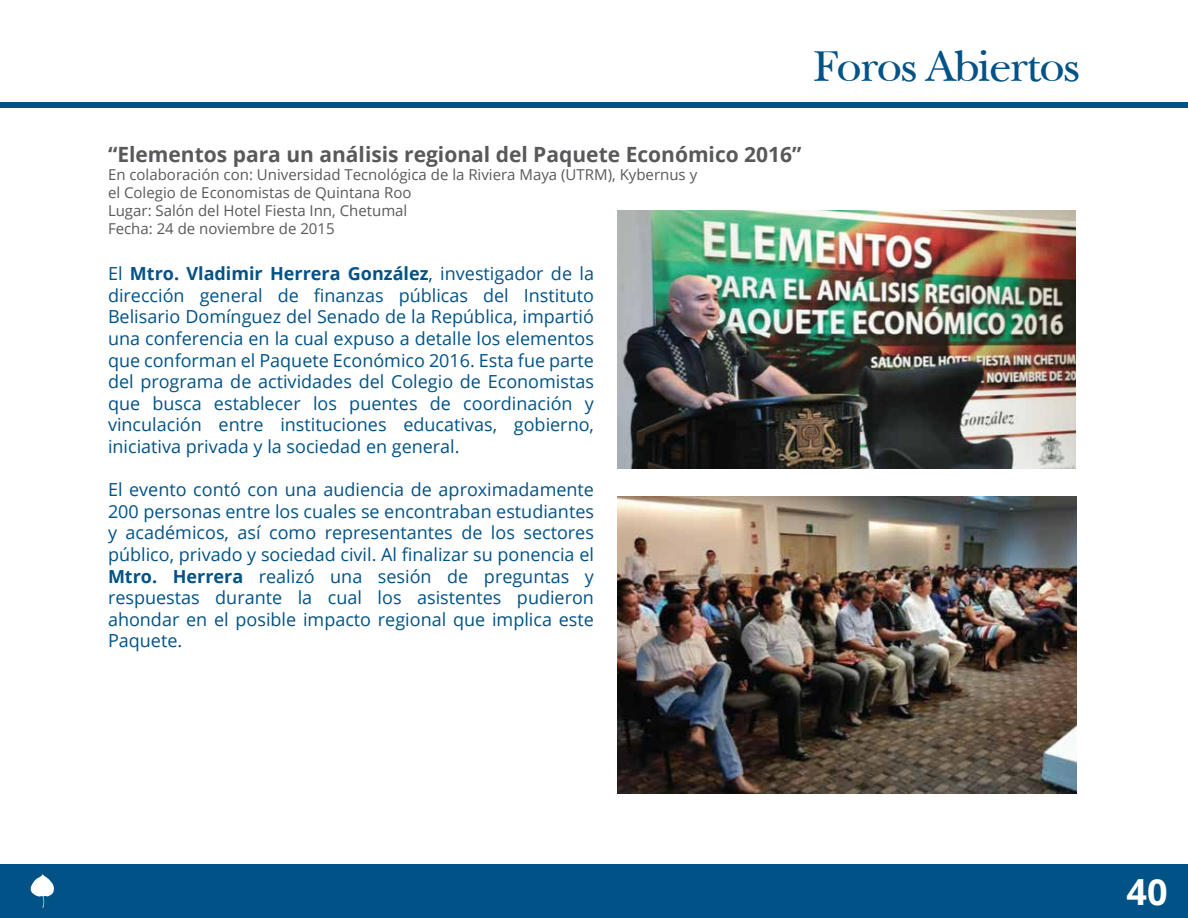
<style>
.page{position:relative;width:1188px;height:918px;background:#fff}
.page>*{position:absolute;margin:0;border:0;box-sizing:border-box;transform-origin:0 0}
.t1{font:45px "New Baskerville";letter-spacing:-.025em;color:#005287}
.t2{font:700 36px "Open Sans";color:#fff}
.t3{font:700 21px "Open Sans";color:#58595b}
.t4{font:18px/21.6px "Open Sans";color:#005287;text-align:justify}
.t5{font:15px/18px "Open Sans";color:#58595b}
.s1{font-weight:700}
</style>
<div class="page">
<div style="left:0;top:864px;width:1188px;height:54px;background:#005287"></div>
<svg style="left:30px;top:874px;width:24px;height:34px"></svg>
<div style="left:0;top:103px;width:1188px;height:5px;background:#005287"></div>
<img style="left:618px;top:210px;width:457px;height:259px">
<img style="left:618px;top:497px;width:458px;height:297px">
<h1 class="t1" style="left:814px;top:38px;width:267px">Foros Abiertos</h1>
<p class="t3" style="left:108px;top:139px;width:695px">“Elementos para un análisis regional del Paquete Económico 2016”</p>
<p class="t5" style="left:108px;top:165px;width:591px">En colaboración con: Universidad Tecnológica de la Riviera Maya (UTRM), Kybernus y el Colegio de Economistas de Quintana Roo<br>Lugar: Salón del Hotel Fiesta Inn, Chetumal<br>Fecha: 24 de noviembre de 2015</p>
<p class="t4" style="left:108px;top:262px;width:488px">El <span class="s1">Mtro. Vladimir Herrera González</span>, investigador de la dirección general de finanzas públicas del Instituto Belisario Domínguez del Senado de la República, impartió una conferencia en la cual expuso a detalle los elementos que conforman el Paquete Económico 2016. Esta fue parte del programa de actividades del Colegio de Economistas que busca establecer los puentes de coordinación y vinculación entre instituciones educativas, gobierno, iniciativa privada y la sociedad en general.</p>
<p class="t4" style="left:108px;top:478px;width:488px">El evento contó con una audiencia de aproximadamente 200 personas entre los cuales se encontraban estudiantes y académicos, así como representantes de los sectores público, privado y sociedad civil. Al finalizar su ponencia el <span class="s1">Mtro. Herrera</span> realizó una sesión de preguntas y respuestas durante la cual los asistentes pudieron ahondar en el posible impacto regional que implica este Paquete.</p>
<h2 class="t2" style="left:1126px;top:866px;width:43px">40</h2>
</div>
